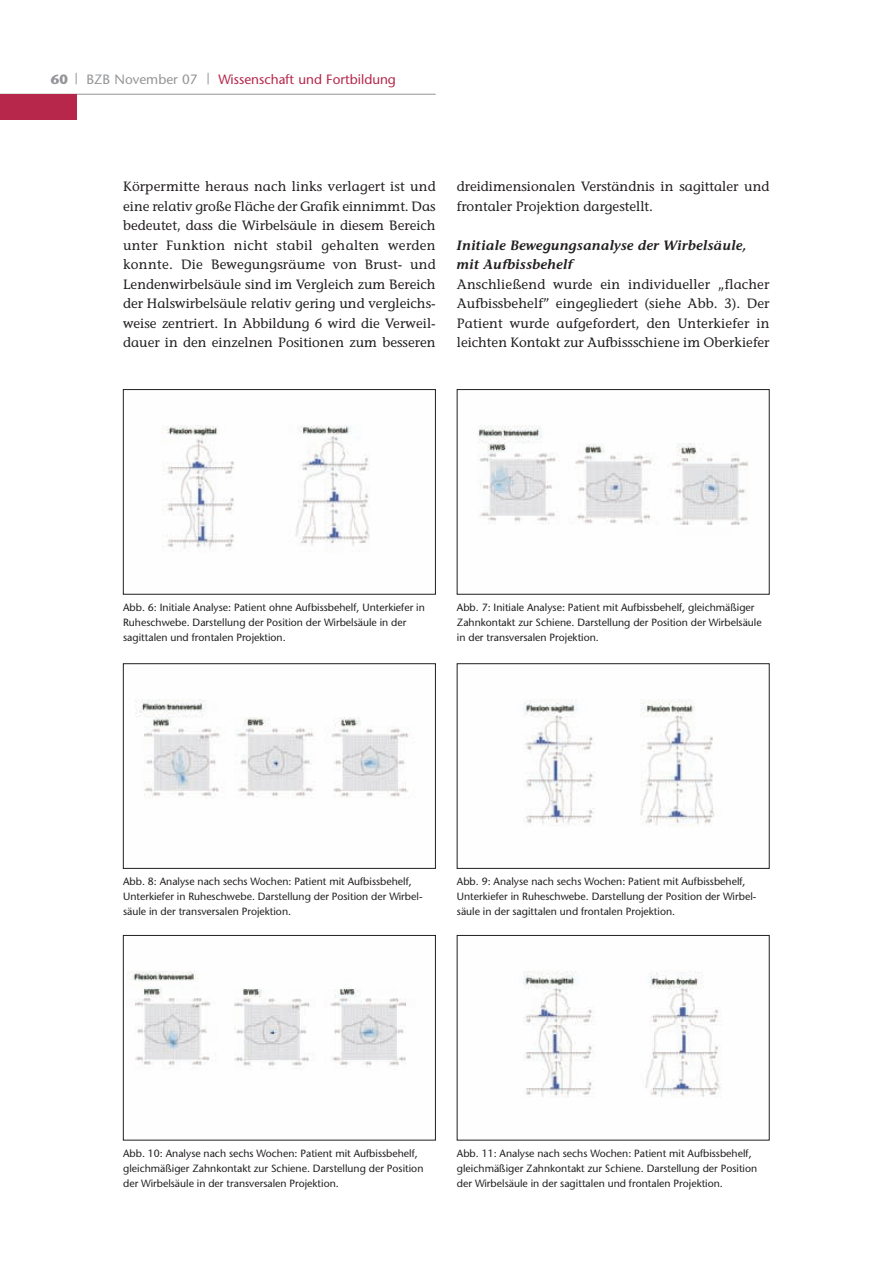
<style>
.page{position:relative;width:893px;height:1263px;background:#fff}
.page>*{position:absolute;margin:0;border:0;box-sizing:border-box;transform-origin:0 0}
.t1{font:13.5px/19.5px "Stone Informal";color:#231f20;text-align:justify}
.t2{font:italic 600 13.5px/19.5px "Stone Informal";letter-spacing:.02em;color:#231f20}
.t3{font:13.5px "Stone Sans";color:#b7274b}
.t4{font:13.5px "Stone Sans";color:#939598}
.t5{font:700 13.5px "Stone Sans";color:#939598}
.t6{font:10.5px/15px "Stone Sans";color:#231f20}
</style>
<div class="page">
<hr style="left:0;top:94px;width:436px;height:1px;background:#939598">
<div style="left:0;top:94px;width:76px;height:25px;background:#b7274b"></div>
<img style="left:162px;top:425px;width:208px;height:127px">
<div style="left:123px;top:389px;width:313px;height:205px;border:1px solid #231f20"></div>
<img style="left:478px;top:425px;width:270px;height:100px">
<div style="left:457px;top:389px;width:312px;height:205px;border:1px solid #231f20"></div>
<img style="left:135px;top:699px;width:274px;height:100px">
<div style="left:123px;top:663px;width:313px;height:206px;border:1px solid #231f20"></div>
<img style="left:523px;top:699px;width:192px;height:127px">
<div style="left:457px;top:663px;width:312px;height:206px;border:1px solid #231f20"></div>
<img style="left:132px;top:971px;width:274px;height:98px">
<div style="left:123px;top:935px;width:313px;height:205px;border:1px solid #231f20"></div>
<img style="left:523px;top:971px;width:199px;height:126px">
<div style="left:457px;top:935px;width:312px;height:205px;border:1px solid #231f20"></div>
<p class="t5" style="left:51px;top:74px;width:19px">60</p>
<p class="t4" style="left:87px;top:74px;width:113px">BZB November 07</p>
<p class="t3" style="left:218px;top:74px;width:179px">Wissenschaft und Fortbildung</p>
<p class="t1" style="left:123px;top:178px;width:314px">Körpermitte heraus nach links verlagert ist und eine relativ große Fläche der Grafik einnimmt. Das bedeutet, dass die Wirbelsäule in diesem Bereich unter Funktion nicht stabil gehalten werden konnte. Die Bewegungsräume von Brust- und Lendenwirbelsäule sind im Vergleich zum Bereich der Halswirbelsäule relativ gering und vergleichs&shy;weise zentriert. In Abbildung 6 wird die Verweil&shy;dauer in den einzelnen Positionen zum besseren</p>
<p class="t1" style="left:457px;top:178px;width:314px">dreidimensionalen Verständnis in sagittaler und frontaler Projektion dargestellt.</p>
<p class="t2" style="left:457px;top:237px;width:291px">Initiale Bewegungsanalyse der Wirbelsäule, mit Aufbissbehelf</p>
<p class="t1" style="left:457px;top:276px;width:314px">Anschließend wurde ein individueller „flacher Aufbissbehelf” eingegliedert (siehe Abb. 3). Der Patient wurde aufgefordert, den Unterkiefer in leichten Kontakt zur Aufbissschiene im Oberkiefer</p>
<p class="t6" style="left:123px;top:601px;width:303px">Abb. 6: Initiale Analyse: Patient ohne Aufbissbehelf, Unterkiefer in<br>Ruheschwebe. Darstellung der Position der Wirbelsäule in der sagittalen und frontalen Projektion.</p>
<p class="t6" style="left:457px;top:601px;width:306px">Abb. 7: Initiale Analyse: Patient mit Aufbissbehelf, gleichmäßiger<br>Zahnkontakt zur Schiene. Darstellung der Position der Wirbelsäule in der transversalen Projektion.</p>
<p class="t6" style="left:123px;top:875px;width:301px">Abb. 8: Analyse nach sechs Wochen: Patient mit Aufbissbehelf,<br>Unterkiefer in Ruheschwebe. Darstellung der Position der Wirbel&shy;säule in der transversalen Projektion.</p>
<p class="t6" style="left:457px;top:875px;width:301px">Abb. 9: Analyse nach sechs Wochen: Patient mit Aufbissbehelf,<br>Unterkiefer in Ruheschwebe. Darstellung der Position der Wirbel&shy;säule in der sagittalen und frontalen Projektion.</p>
<p class="t6" style="left:123px;top:1146px;width:302px">Abb. 10: Analyse nach sechs Wochen: Patient mit Aufbissbehelf, gleichmäßiger Zahnkontakt zur Schiene. Darstellung der Position der Wirbelsäule in der transversalen Projektion.</p>
<p class="t6" style="left:457px;top:1146px;width:302px">Abb. 11: Analyse nach sechs Wochen: Patient mit Aufbissbehelf, gleichmäßiger Zahnkontakt zur Schiene. Darstellung der Position der Wirbelsäule in der sagittalen und frontalen Projektion.</p>
</div>
